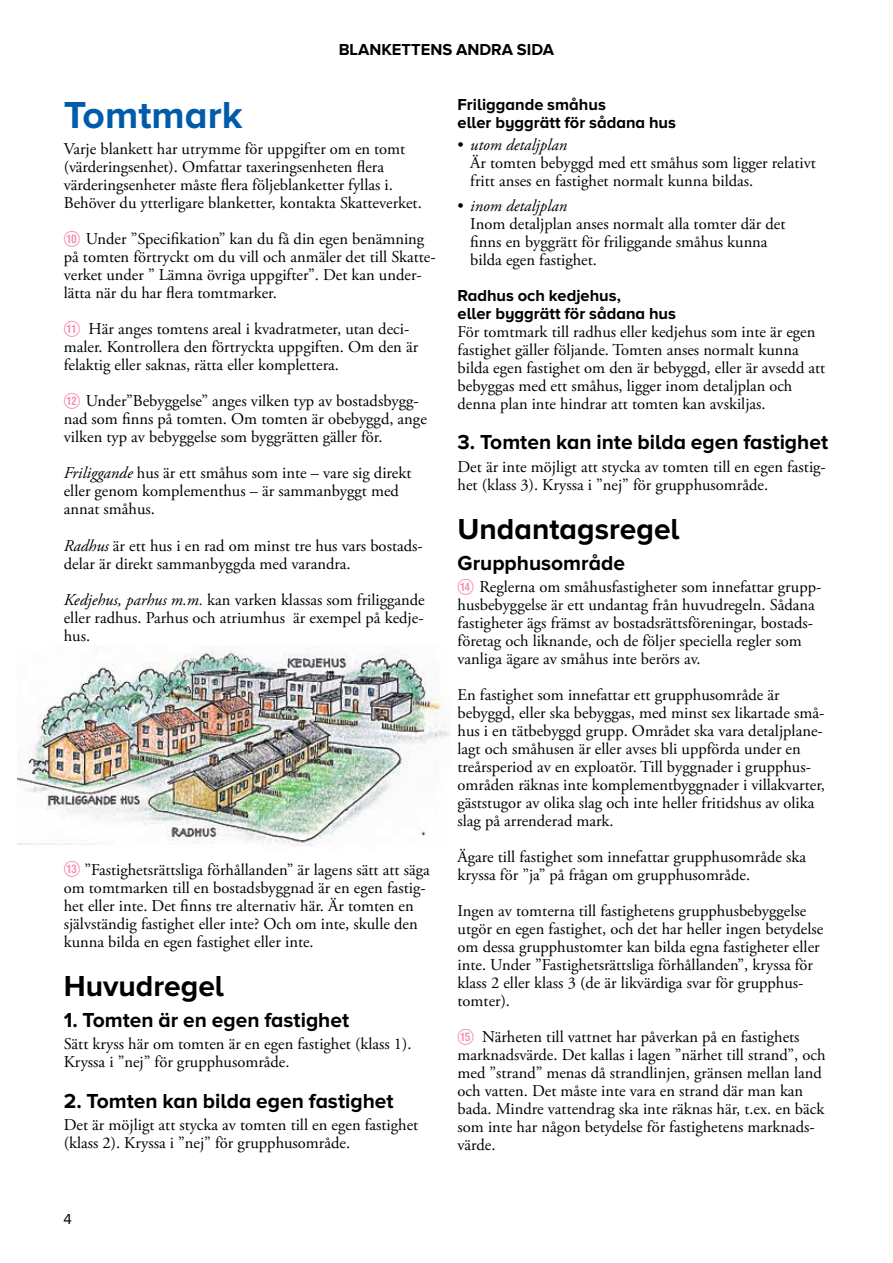
<style>
.page{position:relative;width:893px;height:1263px;background:#fff}
.page>*{position:absolute;margin:0;border:0;box-sizing:border-box;transform-origin:0 0}
.t1{font:700 39px "Proxima Nova";color:#005cab}
.t2{font:700 30px "Proxima Nova";color:#000}
.t3{font:700 21px "Proxima Nova";color:#000}
.t4{font:16.5px/18px "Adobe Garamond Pro";color:#000}
.t5{font:700 16.5px/18px "Proxima Nova";color:#000}
.t6{font:15px "Proxima Nova";color:#000}
.s1{font-family:"Numerics P01";color:#f48caa}
.s2{font-style:italic}
</style>
<div class="page">
<img style="left:18px;top:646px;width:432px;height:200px">
<p class="t5" style="left:339px;top:41px;width:217px">BLANKETTENS ANDRA SIDA</p>
<h1 class="t1" style="left:64px;top:97px;width:180px">Tomtmark</h1>
<p class="t4" style="left:64px;top:141px;width:359px">Varje blankett har utrymme för uppgifter om en tomt (värderingsenhet). Omfattar taxeringsenheten flera värderingsenheter måste flera följeblanketter fyllas i.<br>Behöver du ytterligare blanketter, kontakta Skatteverket.</p>
<p class="t4" style="left:64px;top:231px;width:373px"><span class="s1">P</span> Under ”Specifikation” kan du få din egen benämning på tomten förtryckt om du vill och anmäler det till Skatte&shy;verket under ” Lämna övriga uppgifter”. Det kan under&shy;lätta när du har flera tomtmarker.</p>
<p class="t4" style="left:64px;top:321px;width:356px"><span class="s1">{</span> Här anges tomtens areal i kvadratmeter, utan deci&shy;maler. Kontrollera den förtryckta uppgiften. Om den är felaktig eller saknas, rätta eller komplettera.</p>
<p class="t4" style="left:64px;top:393px;width:365px"><span class="s1">}</span> Under”Bebyggelse” anges vilken typ av bostadsbygg&shy;nad som finns på tomten. Om tomten är obebyggd, ange vilken typ av bebyggelse som byggrätten gäller för.</p>
<p class="t4" style="left:64px;top:465px;width:349px"><span class="s2">Friliggande</span> hus är ett småhus som inte – vare sig direkt eller genom komplementhus – är sammanbyggt med annat småhus.</p>
<p class="t4" style="left:64px;top:537px;width:360px"><span class="s2">Radhus</span> är ett hus i en rad om minst tre hus vars bostads&shy;delar är direkt sammanbyggda med varandra.</p>
<p class="t4" style="left:64px;top:591px;width:362px;text-align:justify"><span class="s2">Kedjehus, parhus m.m.</span> kan varken klassas som friliggande eller radhus. Parhus och atriumhus är exempel på kedje&shy;hus.</p>
<p class="t4" style="left:64px;top:861px;width:367px"><span class="s1">q</span> ”Fastighetsrättsliga förhållanden” är lagens sätt att säga om tomtmarken till en bostadsbyggnad är en egen fastig&shy;het eller inte. Det finns tre alternativ här. Är tomten en självständig fastighet eller inte? Och om inte, skulle den kunna bilda en egen fastighet eller inte.</p>
<h2 class="t2" style="left:64px;top:972px;width:162px">Huvudregel</h2>
<p class="t3" style="left:64px;top:1010px;width:287px">1. Tomten är en egen fastighet</p>
<p class="t4" style="left:64px;top:1036px;width:349px">Sätt kryss här om tomten är en egen fastighet (klass 1).<br>Kryssa i ”nej” för grupphusområde.</p>
<p class="t3" style="left:64px;top:1091px;width:331px">2. Tomten kan bilda egen fastighet</p>
<p class="t4" style="left:64px;top:1116px;width:356px">Det är möjligt att stycka av tomten till en egen fastighet (klass 2). Kryssa i ”nej” för grupphusområde.</p>
<p class="t5" style="left:458px;top:96px;width:220px">Friliggande småhus<br>eller byggrätt för sådana hus</p>
<p class="t4" style="left:470px;top:137px;width:347px;text-indent:-13px">• <span class="s2">utom detaljplan<br></span>Är tomten bebyggd med ett småhus som ligger relativt fritt anses en fastighet normalt kunna bildas.</p>
<p class="t4" style="left:470px;top:197px;width:317px;text-indent:-13px">• <span class="s2">inom detaljplan<br></span>Inom detaljplan anses normalt alla tomter där det finns en byggrätt för friliggande småhus kunna bilda egen fastighet.</p>
<p class="t5" style="left:458px;top:287px;width:220px">Radhus och kedjehus,<br>eller byggrätt för sådana hus</p>
<p class="t4" style="left:458px;top:323px;width:369px">För tomtmark till radhus eller kedjehus som inte är egen fastighet gäller följande. Tomten anses normalt kunna bilda egen fastighet om den är bebyggd, eller är avsedd att bebyggas med ett småhus, ligger inom detaljplan och denna plan inte hindrar att tomten kan avskiljas.</p>
<p class="t3" style="left:458px;top:433px;width:372px">3. Tomten kan inte bilda egen fastighet</p>
<p class="t4" style="left:458px;top:458px;width:370px">Det är inte möjligt att stycka av tomten till en egen fastig&shy;het (klass 3). Kryssa i ”nej” för grupphusområde.</p>
<h2 class="t2" style="left:458px;top:515px;width:223px">Undantagsregel</h2>
<p class="t3" style="left:458px;top:553px;width:169px">Grupphusområde</p>
<p class="t4" style="left:458px;top:579px;width:365px"><span class="s1">w</span> Reglerna om småhusfastigheter som innefattar grupp&shy;husbebyggelse är ett undantag från huvudregeln. Sådana fastigheter ägs främst av bostadsrättsföreningar, bostads&shy;företag och liknande, och de följer speciella regler som vanliga ägare av småhus inte berörs av.</p>
<p class="t4" style="left:458px;top:687px;width:369px">En fastighet som innefattar ett grupphusområde är bebyggd, eller ska bebyggas, med minst sex likartade små&shy;hus i en tätbebyggd grupp. Området ska vara detaljplane&shy;lagt och småhusen är eller avses bli uppförda under en treårsperiod av en exploatör. Till byggnader i grupphus&shy;områden räknas inte komplementbyggnader i villakvarter, gäststugor av olika slag och inte heller fritidshus av olika slag på arrenderad mark.</p>
<p class="t4" style="left:458px;top:849px;width:350px">Ägare till fastighet som innefattar grupphusområde ska kryssa för ”ja” på frågan om grupphusområde.</p>
<p class="t4" style="left:458px;top:903px;width:367px">Ingen av tomterna till fastighetens grupphusbebyggelse utgör en egen fastighet, och det har heller ingen betydelse om dessa grupphustomter kan bilda egna fastigheter eller inte. Under ”Fastighetsrättsliga förhållanden”, kryssa för klass 2 eller klass 3 (de är likvärdiga svar för grupphus&shy;tomter).</p>
<p class="t4" style="left:458px;top:1029px;width:370px"><span class="s1">e</span> Närheten till vattnet har påverkan på en fastighets marknadsvärde. Det kallas i lagen ”närhet till strand”, och med ”strand” menas då strandlinjen, gränsen mellan land och vatten. Det måste inte vara en strand där man kan bada. Mindre vattendrag ska inte räknas här, t.ex. en bäck som inte har någon betydelse för fastighetens marknads&shy;värde.</p>
<p class="t6" style="left:63px;top:1212px;width:10px">4</p>
</div>
